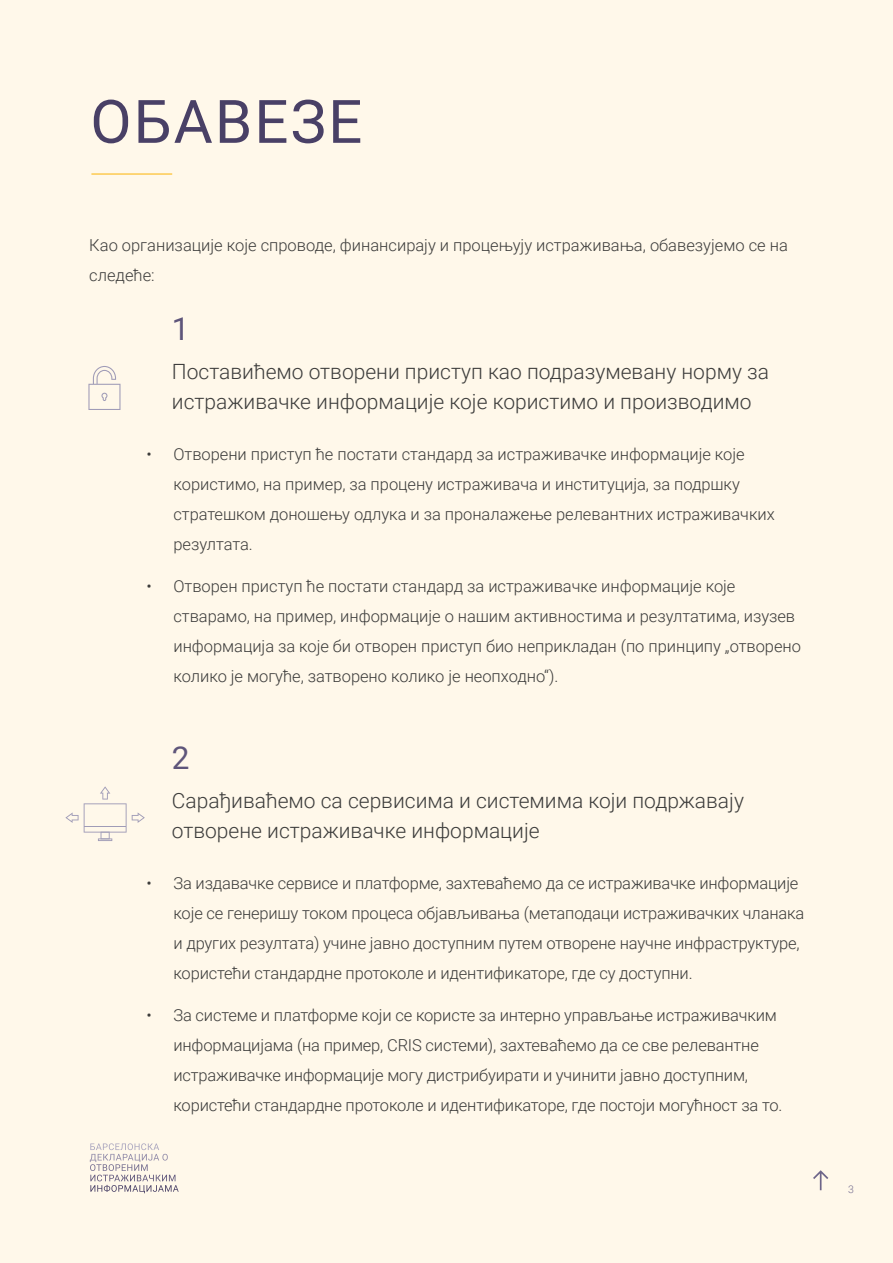
<style>
.page{position:relative;width:893px;height:1263px;background:#fff8ea}
.page>*{position:absolute;margin:0;border:0;box-sizing:border-box;transform-origin:0 0}
.t1{font:60px "Roboto";letter-spacing:.035em;color:#494066}
.t2{font:31.5px "Roboto";color:#5e557a}
.t3{font:300 21px/30px "Roboto";color:#3c3c3b}
.t4{font:300 16.5px/30px "Roboto";letter-spacing:-.01em;color:#3c3c3b}
.t5{font:300 10.5px "Roboto";color:#756e90}
</style>
<div class="page">
<hr style="left:91px;top:173px;width:81px;height:2px;background:#fdca50">
<svg style="left:813px;top:1170px;width:15px;height:20px"></svg>
<svg style="left:88px;top:366px;width:32px;height:44px"></svg>
<hr style="left:98px;top:838px;width:14px;height:3px;background:#a09cb7">
<svg style="left:65px;top:786px;width:80px;height:54px"></svg>
<svg style="left:90px;top:1143px;width:89px;height:50px"></svg>
<p class="t1" style="left:90px;top:79px;width:273px">ОБАВЕЗЕ</p>
<p class="t4" style="left:89px;top:229px;width:700px">Као организације које спроводе, финансирају и процењују истраживања, обавезујемо се на следеће:</p>
<p class="t2" style="left:172px;top:307px;width:19px">1</p>
<p class="t3" style="left:172px;top:356px;width:598px">Поставићемо отворени приступ као подразумевану норму за истраживачке информације које користимо и производимо</p>
<p class="t4" style="left:173px;top:439px;width:603px;text-indent:-27px">• Отворени приступ ће постати стандард за истраживачке информације које користимо, на пример, за процену истраживача и институција, за подршку стратешком доношењу одлука и за проналажење релевантних истраживачких резултата.</p>
<p class="t4" style="left:173px;top:571px;width:629px;text-indent:-27px">• Отворен приступ ће постати стандард за истраживачке информације које стварамо, на пример, информације о нашим активностима и резултатима, изузев информација за које би отворен приступ био неприкладан (по принципу „отворено колико је могуће, затворено колико је неопходно“).</p>
<p class="t2" style="left:172px;top:736px;width:19px">2</p>
<p class="t3" style="left:172px;top:785px;width:574px">Сарађиваћемо са сервисима и системима који подржавају отворене истраживачке информације</p>
<p class="t4" style="left:173px;top:868px;width:632px;text-indent:-27px">• За издавачке сервисе и платформе, захтеваћемо да се истраживачке информације које се генеришу током процеса објављивања (метаподаци истраживачких чланака и других резултата) учине јавно доступним путем отворене научне инфраструктуре, користећи стандардне протоколе и идентификаторе, где су доступни.</p>
<p class="t4" style="left:173px;top:1000px;width:610px;text-indent:-27px">• За системе и платформе који се користе за интерно управљање истраживачким информацијама (на пример, CRIS системи), захтеваћемо да се све релевантне истраживачке информације могу дистрибуирати и учинити јавно доступним, користећи стандардне протоколе и идентификаторе, где постоји могућност за то.</p>
<p class="t5" style="left:848px;top:1181px;width:7px">3</p>
</div>
